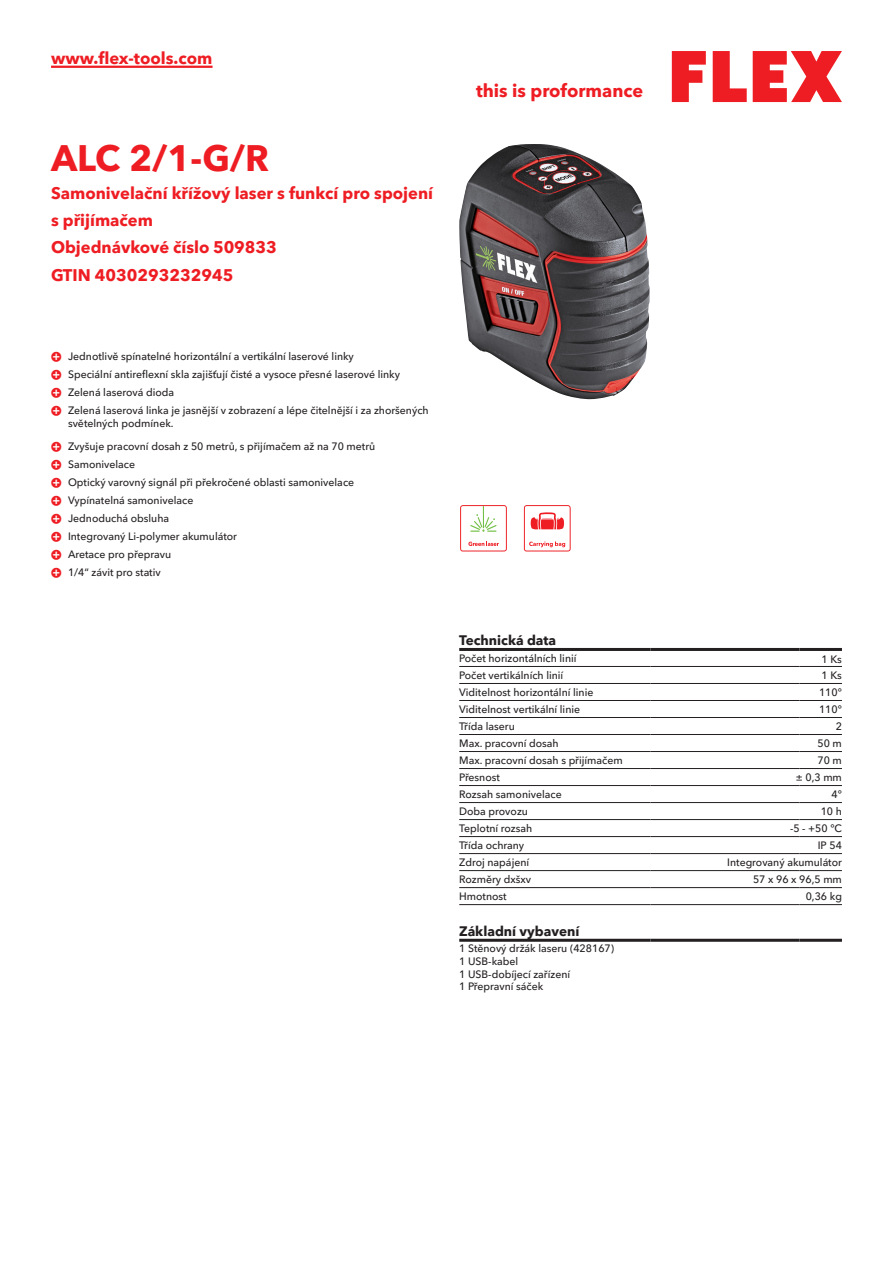
<style>
.page{position:relative;width:893px;height:1263px;background:#fff}
.page>*{position:absolute;margin:0;border:0;box-sizing:border-box;transform-origin:0 0}
.CB_AF_Product-name{font:700 36px "Avenir Next W1 G";color:#ee1d23}
.t1{font:700 18px "Avenir Next W1 G";color:#ee1d23}
.CB_AF_Product-short{font:700 16.5px/27px "Avenir Next W1 G";color:#ee1d23}
.CB_AF_Order-number{font:700 16.5px "Avenir Next W1 G";color:#ee1d23}
.CB_AF_Table-headline{font:700 13.5px "Avenir Next W1 G";color:#231f20}
.CB_AF_Table-specific{font:500 10.5px/12.6px "Avenir Next W1 G";color:#231f20}
</style>
<div class="page">
<svg style="left:672px;top:51px;width:34px;height:51px"></svg>
<svg style="left:713px;top:51px;width:34px;height:51px"></svg>
<svg style="left:753px;top:51px;width:89px;height:51px"></svg>
<hr style="left:51px;top:66px;width:162px;height:2px;background:#ee1d23">
<img style="left:459px;top:144px;width:191px;height:255px">
<hr style="left:459px;top:666px;width:192px;height:1px;background:#231f20">
<hr style="left:651px;top:666px;width:148px;height:1px;background:#231f20">
<hr style="left:799px;top:666px;width:43px;height:1px;background:#231f20">
<hr style="left:459px;top:683px;width:192px;height:1px;background:#231f20">
<hr style="left:651px;top:683px;width:148px;height:1px;background:#231f20">
<hr style="left:799px;top:683px;width:43px;height:1px;background:#231f20">
<hr style="left:459px;top:700px;width:192px;height:1px;background:#231f20">
<hr style="left:651px;top:700px;width:148px;height:1px;background:#231f20">
<hr style="left:799px;top:700px;width:43px;height:1px;background:#231f20">
<hr style="left:459px;top:717px;width:192px;height:1px;background:#231f20">
<hr style="left:651px;top:717px;width:148px;height:1px;background:#231f20">
<hr style="left:799px;top:717px;width:43px;height:1px;background:#231f20">
<hr style="left:459px;top:734px;width:192px;height:1px;background:#231f20">
<hr style="left:651px;top:734px;width:148px;height:1px;background:#231f20">
<hr style="left:799px;top:734px;width:43px;height:1px;background:#231f20">
<hr style="left:459px;top:751px;width:192px;height:1px;background:#231f20">
<hr style="left:651px;top:751px;width:148px;height:1px;background:#231f20">
<hr style="left:799px;top:751px;width:43px;height:1px;background:#231f20">
<hr style="left:459px;top:768px;width:192px;height:1px;background:#231f20">
<hr style="left:651px;top:768px;width:148px;height:1px;background:#231f20">
<hr style="left:799px;top:768px;width:43px;height:1px;background:#231f20">
<hr style="left:459px;top:785px;width:192px;height:1px;background:#231f20">
<hr style="left:651px;top:785px;width:148px;height:1px;background:#231f20">
<hr style="left:799px;top:785px;width:43px;height:1px;background:#231f20">
<hr style="left:459px;top:802px;width:192px;height:1px;background:#231f20">
<hr style="left:651px;top:802px;width:148px;height:1px;background:#231f20">
<hr style="left:799px;top:802px;width:43px;height:1px;background:#231f20">
<hr style="left:459px;top:819px;width:192px;height:1px;background:#231f20">
<hr style="left:651px;top:819px;width:148px;height:1px;background:#231f20">
<hr style="left:799px;top:819px;width:43px;height:1px;background:#231f20">
<hr style="left:459px;top:836px;width:192px;height:1px;background:#231f20">
<hr style="left:651px;top:836px;width:148px;height:1px;background:#231f20">
<hr style="left:799px;top:836px;width:43px;height:1px;background:#231f20">
<hr style="left:459px;top:853px;width:192px;height:1px;background:#231f20">
<hr style="left:651px;top:853px;width:148px;height:1px;background:#231f20">
<hr style="left:799px;top:853px;width:43px;height:1px;background:#231f20">
<hr style="left:459px;top:870px;width:192px;height:1px;background:#231f20">
<hr style="left:651px;top:870px;width:148px;height:1px;background:#231f20">
<hr style="left:799px;top:870px;width:43px;height:1px;background:#231f20">
<hr style="left:459px;top:887px;width:192px;height:1px;background:#231f20">
<hr style="left:651px;top:887px;width:148px;height:1px;background:#231f20">
<hr style="left:799px;top:887px;width:43px;height:1px;background:#231f20">
<hr style="left:459px;top:904px;width:192px;height:1px;background:#231f20">
<hr style="left:651px;top:904px;width:148px;height:1px;background:#231f20">
<hr style="left:799px;top:904px;width:43px;height:1px;background:#231f20">
<hr style="left:459px;top:648px;width:192px;height:3px;background:#231f20">
<hr style="left:651px;top:648px;width:148px;height:3px;background:#231f20">
<hr style="left:799px;top:648px;width:43px;height:3px;background:#231f20">
<hr style="left:459px;top:939px;width:192px;height:3px;background:#231f20">
<hr style="left:651px;top:939px;width:148px;height:3px;background:#231f20">
<hr style="left:799px;top:939px;width:43px;height:3px;background:#231f20">
<svg style="left:460px;top:505px;width:47px;height:46px"></svg>
<svg style="left:524px;top:505px;width:47px;height:46px"></svg>
<h3 class="CB_AF_Product-short" style="left:51px;top:43px;width:163px">www.flex-tools.com</h3>
<p class="CB_AF_Product-name" style="left:51px;top:130px;width:219px">ALC 2/1-G/R</p>
<p class="CB_AF_Product-short" style="left:51px;top:178px;width:384px">Samonivelační křížový laser s funkcí pro spojení s přijímačem</p>
<p class="CB_AF_Order-number" style="left:51px;top:234px;width:227px">Objednávkové číslo 509833</p>
<p class="CB_AF_Order-number" style="left:51px;top:262px;width:184px">GTIN 4030293232945</p>
<h2 class="t1" style="left:476px;top:77px;width:169px">this is proformance</h2>
<p class="CB_AF_Table-specific" style="left:68px;top:349px;width:287px">Jednotlivě spínatelné horizontální a vertikální laserové linky</p>
<p class="CB_AF_Table-specific" style="left:68px;top:367px;width:333px">Speciální antireflexní skla zajišťují čisté a vysoce přesné laserové linky</p>
<p class="CB_AF_Table-specific" style="left:68px;top:385px;width:108px">Zelená laserová dioda</p>
<p class="CB_AF_Table-specific" style="left:68px;top:403px;width:362px">Zelená laserová linka je jasnější v zobrazení a lépe čitelnější i za zhoršených světelných podmínek.</p>
<p class="CB_AF_Table-specific" style="left:68px;top:439px;width:309px">Zvyšuje pracovní dosah z 50 metrů, s přijímačem až na 70 metrů</p>
<p class="CB_AF_Table-specific" style="left:68px;top:457px;width:69px">Samonivelace</p>
<p class="CB_AF_Table-specific" style="left:68px;top:475px;width:288px">Optický varovný signál při překročené oblasti samonivelace</p>
<p class="CB_AF_Table-specific" style="left:68px;top:493px;width:127px">Vypínatelná samonivelace</p>
<p class="CB_AF_Table-specific" style="left:68px;top:511px;width:103px">Jednoduchá obsluha</p>
<p class="CB_AF_Table-specific" style="left:68px;top:529px;width:170px">Integrovaný Li-polymer akumulátor</p>
<p class="CB_AF_Table-specific" style="left:68px;top:547px;width:105px">Aretace pro přepravu</p>
<p class="CB_AF_Table-specific" style="left:68px;top:565px;width:94px">1/4“ závit pro stativ</p>
<p class="CB_AF_Table-headline" style="left:459px;top:630px;width:98px">Technická data</p>
<p class="CB_AF_Table-specific" style="left:459px;top:651px;width:119px">Počet horizontálních linií</p>
<p class="CB_AF_Table-specific" style="left:821px;top:652px;width:22px">1 Ks</p>
<p class="CB_AF_Table-specific" style="left:459px;top:668px;width:106px">Počet vertikálních linií</p>
<p class="CB_AF_Table-specific" style="left:821px;top:668px;width:22px">1 Ks</p>
<p class="CB_AF_Table-specific" style="left:459px;top:685px;width:136px">Viditelnost horizontální linie</p>
<p class="CB_AF_Table-specific" style="left:819px;top:685px;width:24px">110°</p>
<p class="CB_AF_Table-specific" style="left:459px;top:702px;width:122px">Viditelnost vertikální linie</p>
<p class="CB_AF_Table-specific" style="left:819px;top:702px;width:24px">110°</p>
<p class="CB_AF_Table-specific" style="left:459px;top:719px;width:57px">Třída laseru</p>
<p class="CB_AF_Table-specific" style="left:836px;top:719px;width:8px">2</p>
<p class="CB_AF_Table-specific" style="left:459px;top:736px;width:101px">Max. pracovní dosah</p>
<p class="CB_AF_Table-specific" style="left:817px;top:736px;width:26px">50 m</p>
<p class="CB_AF_Table-specific" style="left:459px;top:753px;width:165px">Max. pracovní dosah s přijímačem</p>
<p class="CB_AF_Table-specific" style="left:817px;top:753px;width:26px">70 m</p>
<p class="CB_AF_Table-specific" style="left:459px;top:770px;width:42px">Přesnost</p>
<p class="CB_AF_Table-specific" style="left:796px;top:770px;width:48px">± 0,3 mm</p>
<p class="CB_AF_Table-specific" style="left:459px;top:787px;width:104px">Rozsah samonivelace</p>
<p class="CB_AF_Table-specific" style="left:831px;top:787px;width:12px">4°</p>
<p class="CB_AF_Table-specific" style="left:459px;top:804px;width:70px">Doba provozu</p>
<p class="CB_AF_Table-specific" style="left:821px;top:804px;width:23px">10 h</p>
<p class="CB_AF_Table-specific" style="left:459px;top:821px;width:75px">Teplotní rozsah</p>
<p class="CB_AF_Table-specific" style="left:790px;top:821px;width:53px">-5 - +50 °C</p>
<p class="CB_AF_Table-specific" style="left:459px;top:838px;width:67px">Třída ochrany</p>
<p class="CB_AF_Table-specific" style="left:818px;top:838px;width:26px">IP 54</p>
<p class="CB_AF_Table-specific" style="left:459px;top:855px;width:71px">Zdroj napájení</p>
<p class="CB_AF_Table-specific" style="left:727px;top:855px;width:116px">Integrovaný akumulátor</p>
<p class="CB_AF_Table-specific" style="left:459px;top:872px;width:73px">Rozměry dxšxv</p>
<p class="CB_AF_Table-specific" style="left:753px;top:872px;width:90px">57 x 96 x 96,5 mm</p>
<p class="CB_AF_Table-specific" style="left:459px;top:889px;width:49px">Hmotnost</p>
<p class="CB_AF_Table-specific" style="left:806px;top:889px;width:38px">0,36 kg</p>
<p class="CB_AF_Table-headline" style="left:459px;top:920px;width:122px">Základní vybavení</p>
<p class="CB_AF_Table-specific" style="left:459px;top:941px;width:156px">1 Stěnový držák laseru (428167)<br>1 USB-kabel<br>1 USB-dobíjecí zařízení<br>1 Přepravní sáček</p>
</div>
